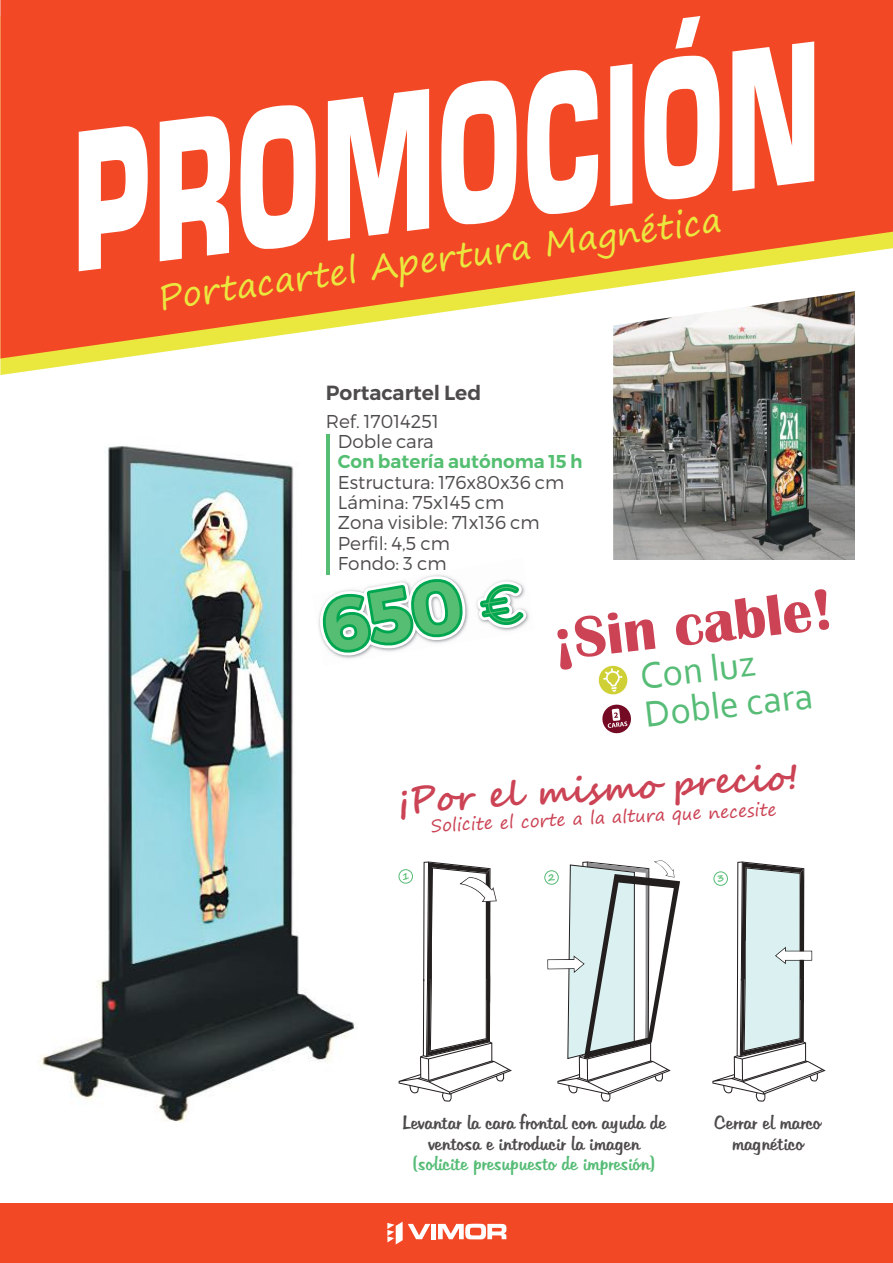
<style>
.page{position:relative;width:893px;height:1263px;background:#fff}
.page>*{position:absolute;margin:0;border:0;box-sizing:border-box;transform-origin:0 0}
.t1{font:700 59.4px "Britannic";color:#cb4354}
.t2{font:38.25px/38.1px "Corbel";color:#56bc76}
.t3{font:700 35.1px "Segoe Script";color:#cb4354}
.t4{font:34.65px "Segoe Print";color:#eae83f}
.t5{font:600 20.4px "Montserrat";color:#4e4b4c}
.t6{font:18.9px/20.7px "Tabitha";color:#4e4b4c;text-align:center}
.t7{font:18.9px "Tabitha";color:#56bc76}
.t8{font:300 18.6px/20.2px "Montserrat";color:#4e4b4c;text-align:center}
.t9{font:600 18.6px "Montserrat";color:#54be71}
.t10{font:17.4px "Segoe Print";color:#cb4354}
</style>
<div class="page">
<img style="left:613px;top:375px;width:242px;height:185px">
<svg style="left:0;top:358px;width:855px;height:17px"></svg>
<svg style="left:0;top:0;width:893px;height:358px;background:#f0704c"></svg>
<div style="left:0;top:1203px;width:893px;height:60px;background:#f34826"></div>
<svg style="left:387px;top:1221px;width:43px;height:23px"></svg>
<div style="left:431px;top:1224px;width:5px;height:15px;background:#fff"></div>
<svg style="left:438px;top:1224px;width:68px;height:15px"></svg>
<img style="left:40px;top:437px;width:317px;height:685px">
<svg style="left:598px;top:665px;width:30px;height:30px"></svg>
<svg style="left:602px;top:704px;width:29px;height:30px"></svg>
<hr style="left:326px;top:435px;width:3px;height:140px;background:#55be72">
<div style="left:544px;top:870px;width:15px;height:15px;border:1px solid #57bb76;border-radius:50%"></div>
<svg style="left:79px;top:126px;width:69px;height:145px"></svg>
<svg style="left:160px;top:116px;width:70px;height:145px"></svg>
<svg style="left:240px;top:105px;width:76px;height:144px"></svg>
<svg style="left:328px;top:89px;width:101px;height:152px"></svg>
<svg style="left:441px;top:80px;width:76px;height:144px"></svg>
<svg style="left:527px;top:69px;width:71px;height:145px"></svg>
<svg style="left:610px;top:64px;width:22px;height:142px"></svg>
<svg style="left:644px;top:16px;width:76px;height:184px"></svg>
<svg style="left:732px;top:41px;width:82px;height:150px"></svg>
<img style="left:312px;top:567px;width:157px;height:99px">
<img style="left:476px;top:580px;width:53px;height:51px">
<svg style="left:317px;top:574px;width:151px;height:84px"></svg>
<svg style="left:477px;top:581px;width:49px;height:48px"></svg>
<svg style="left:399px;top:861px;width:113px;height:241px"></svg>
<svg style="left:547px;top:860px;width:133px;height:242px"></svg>
<svg style="left:712px;top:861px;width:114px;height:241px"></svg>
<h3 class="t4" style="left:154px;top:267px;width:569px;rotate:-8deg">Portacartel Apertura Magnética</h3>
<p class="t5" style="left:326px;top:380px;width:157px">Portacartel Led</p>
<p class="t8" style="left:326px;top:411px;width:115px">Ref. 17014251<br>Doble cara</p>
<p class="t9" style="left:338px;top:450px;width:246px">Con batería autónoma 15 h</p>
<p class="t8" style="left:338px;top:472px;width:228px;text-align:left">Estructura: 176x80x36 cm<br>Lámina: 75x145 cm<br>Zona visible: 71x136 cm<br>Perfil: 4,5 cm<br>Fondo: 3 cm</p>
<h1 class="t1" style="left:549px;top:606px;width:284px;rotate:-6deg">¡Sin cable!</h1>
<h2 class="t2" style="left:638px;top:656px;width:171px;rotate:-6deg">Con luz<br>Doble cara</h2>
<h3 class="t3" style="left:397px;top:771px;width:402px;rotate:-3deg">¡Por el mismo precio!</h3>
<p class="t10" style="left:430px;top:811px;width:348px;rotate:-3deg">Solicite el corte a la altura que necesite</p>
<p class="t6" style="left:402px;top:1112px;width:265px">Levantar la cara frontal con ayuda de ventosa e introducir la imagen</p>
<p class="t7" style="left:413px;top:1151px;width:244px">(solicite presupuesto de impresión)</p>
<p class="t6" style="left:714px;top:1112px;width:109px">Cerrar el marco magnético</p>
</div>
